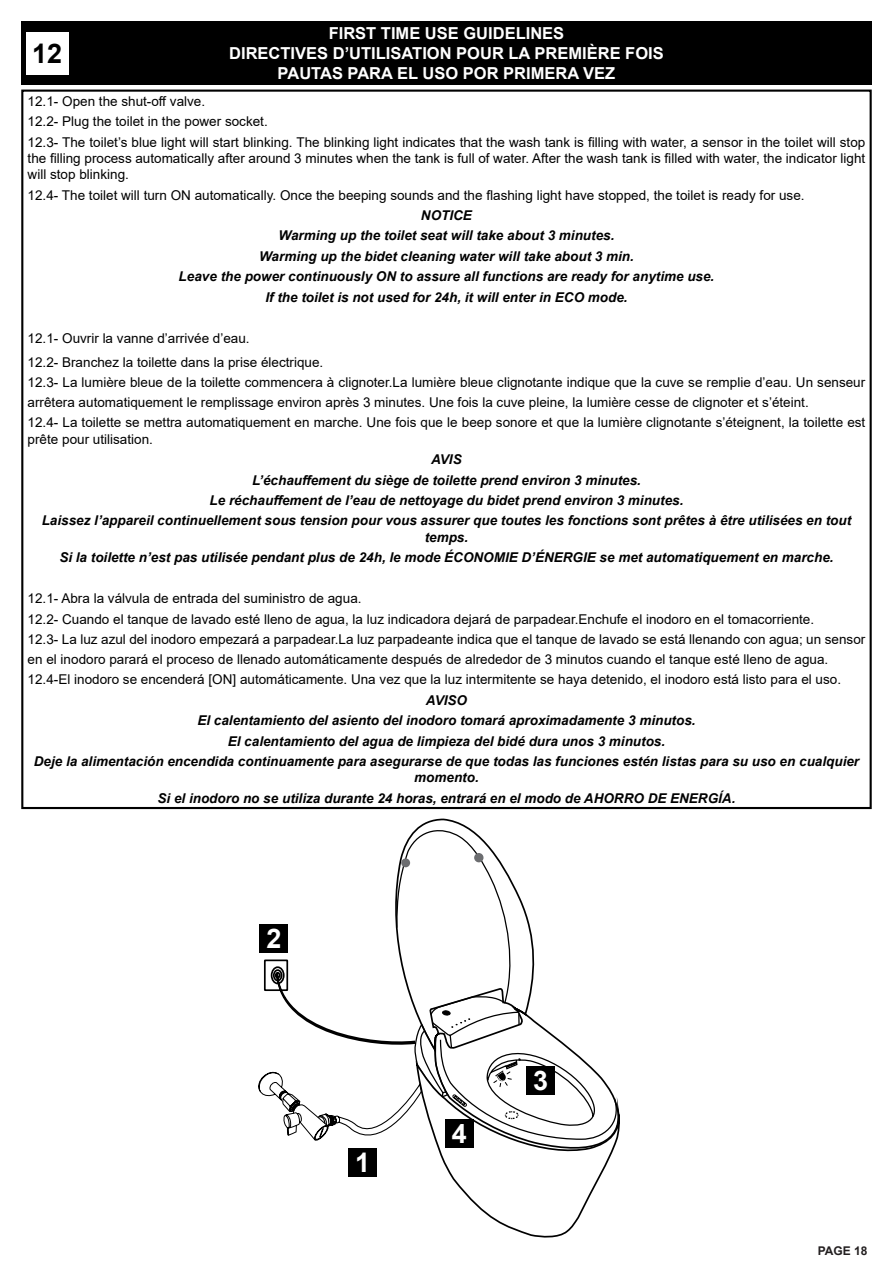
<style>
.page{position:relative;width:893px;height:1263px;background:#fff}
.page>*{position:absolute;margin:0;border:0;box-sizing:border-box;transform-origin:0 0}
.t1{font:700 27px "Arial";color:#fff}
.t2{font:700 27px "Arial";color:#000}
.t3{font:700 16.5px "Arial";color:#fff}
.t4{font:13.5px/16.2px "Arial";color:#000}
.t5{font:italic 700 13.5px/16.2px "Arial";color:#000;text-align:center}
.t6{font:700 12px "Arial";color:#231f20}
</style>
<div class="page">
<div style="left:21px;top:21px;width:851px;height:64px;background:#000"></div>
<div style="left:26px;top:32px;width:42px;height:42px;background:#fff"></div>
<svg style="left:258px;top:825px;width:362px;height:413px"></svg>
<p class="t3" style="left:329px;top:22px;width:237px">FIRST TIME USE GUIDELINES</p>
<p class="t3" style="left:229px;top:42px;width:436px">DIRECTIVES D’UTILISATION POUR LA PREMIÈRE FOIS</p>
<p class="t3" style="left:278px;top:62px;width:339px">PAUTAS PARA EL USO POR PRIMERA VEZ</p>
<p class="t2" style="left:32px;top:34px;width:32px">12</p>
<p class="t4" style="left:28px;top:93px;width:179px">12.1- Open the shut-off valve.</p>
<p class="t4" style="left:28px;top:113px;width:242px">12.2- Plug the toilet in the power socket.</p>
<p class="t4" style="left:28px;top:134px;width:839px;text-align:justify">12.3- The toilet’s blue light will start blinking. The blinking light indicates that the wash tank is filling with water, a sensor in the toilet will stop the filling process automatically after around 3 minutes when the tank is full of water. After the wash tank is filled with water, the indicator light will stop blinking.</p>
<p class="t4" style="left:28px;top:187px;width:778px">12.4- The toilet will turn ON automatically. Once the beeping sounds and the flashing light have stopped, the toilet is ready for use.</p>
<p class="t5" style="left:421px;top:208px;width:53px">NOTICE</p>
<p class="t5" style="left:279px;top:228px;width:337px">Warming up the toilet seat will take about 3 minutes.</p>
<p class="t5" style="left:259px;top:248px;width:376px">Warming up the bidet cleaning water will take about 3 min.</p>
<p class="t5" style="left:179px;top:269px;width:537px">Leave the power continuously ON to assure all functions are ready for anytime use.</p>
<p class="t5" style="left:265px;top:289px;width:364px">If the toilet is not used for 24h, it will enter in ECO mode.</p>
<p class="t4" style="left:28px;top:330px;width:224px">12.1- Ouvrir la vanne d’arrivée d’eau.</p>
<p class="t4" style="left:28px;top:354px;width:297px">12.2- Branchez la toilette dans la prise électrique.</p>
<p class="t4" style="left:28px;top:372px;width:839px;line-height:19.8px">12.3- La lumière bleue de la toilette commencera à clignoter.La lumière bleue clignotante indique que la cuve se remplie d’eau. Un senseur arrêtera automatiquement le remplissage environ après 3 minutes. Une fois la cuve pleine, la lumière cesse de clignoter et s’éteint.</p>
<p class="t4" style="left:28px;top:414px;width:839px">12.4- La toilette se mettra automatiquement en marche. Une fois que le beep sonore et que la lumière clignotante s’éteignent, la toilette est prête pour utilisation.</p>
<p class="t5" style="left:431px;top:452px;width:32px">AVIS</p>
<p class="t5" style="left:252px;top:472px;width:390px">L’échauffement du siège de toilette prend environ 3 minutes.</p>
<p class="t5" style="left:210px;top:493px;width:475px">Le réchauffement de l’eau de nettoyage du bidet prend environ 3 minutes.</p>
<p class="t5" style="left:42px;top:513px;width:811px">Laissez l’appareil continuellement sous tension pour vous assurer que toutes les fonctions sont prêtes à être utilisées en tout temps.</p>
<p class="t5" style="left:59px;top:550px;width:776px">Si la toilette n’est pas utilisée pendant plus de 24h, le mode ÉCONOMIE D’ÉNERGIE se met automatiquement en marche.</p>
<p class="t4" style="left:28px;top:590px;width:335px">12.1- Abra la válvula de entrada del suministro de agua.</p>
<p class="t4" style="left:28px;top:611px;width:788px">12.2- Cuando el tanque de lavado esté lleno de agua, la luz indicadora dejará de parpadear.Enchufe el inodoro en el tomacorriente.</p>
<p class="t4" style="left:28px;top:629px;width:839px;line-height:19.8px">12.3- La luz azul del inodoro empezará a parpadear.La luz parpadeante indica que el tanque de lavado se está llenando con agua; un sensor en el inodoro parará el proceso de llenado automáticamente después de alrededor de 3 minutos cuando el tanque esté lleno de agua.</p>
<p class="t4" style="left:28px;top:671px;width:815px">12.4-El inodoro se encenderá [ON] automáticamente. Una vez que la luz intermitente se haya detenido, el inodoro está listo para el uso.</p>
<p class="t5" style="left:426px;top:692px;width:43px">AVISO</p>
<p class="t5" style="left:197px;top:713px;width:500px">El calentamiento del asiento del inodoro tomará aproximadamente 3 minutos.</p>
<p class="t5" style="left:228px;top:733px;width:439px">El calentamiento del agua de limpieza del bidé dura unos 3 minutos.</p>
<p class="t5" style="left:34px;top:754px;width:827px">Deje la alimentación encendida continuamente para asegurarse de que todas las funciones estén listas para su uso en cualquier momento.</p>
<p class="t5" style="left:158px;top:790px;width:579px">Si el inodoro no se utiliza durante 24 horas, entrará en el modo de AHORRO DE ENERGÍA.</p>
<p class="t1" style="left:266px;top:919px;width:17px">2</p>
<p class="t1" style="left:355px;top:1144px;width:17px">1</p>
<p class="t1" style="left:452px;top:1115px;width:17px">4</p>
<p class="t1" style="left:533px;top:1062px;width:17px">3</p>
<p class="t6" style="left:818px;top:1242px;width:51px">PAGE 18</p>
</div>
